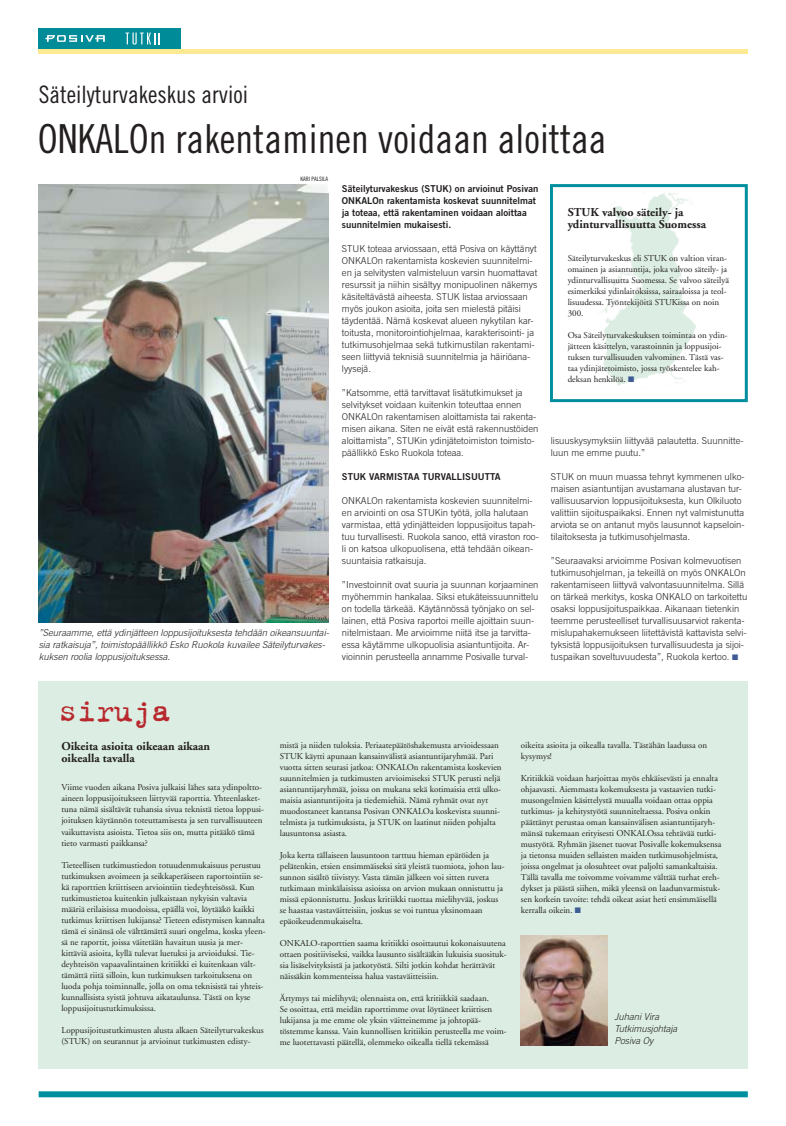
<style>
.page{position:relative;width:786px;height:1126px;background:#fff}
.page>*{position:absolute;margin:0;border:0;box-sizing:border-box;transform-origin:0 0}
.t1{font:40px "Trade Gothic Cond Eighteen";color:#231f1f}
.t2{font:34px "Trixie";color:#b8282e}
.t3{font:24px "Trade Gothic Cond Eighteen";color:#231f1f}
.t4{font:700 12px/12px "Adobe Garamond";color:#231f1f}
.t5{font:300 9.5px/12px "Trade Gothic";color:#231f1f}
.t6{font:italic 300 9.5px/12px "Trade Gothic";color:#231f1f}
.t7{font:9.5px/12px "Trade Gothic Bold Two";color:#231f1f}
.t8{font:9px/11px "Adobe Garamond";color:#231f1f}
.t9{font:6px "Trade Gothic Cond Eighteen";color:#231f1f}
.s1{color:#3e5b95}
</style>
<div class="page">
<div style="left:550px;top:184px;width:197px;height:218px;border:3px solid #008f9f"></div>
<img style="left:603px;top:193px;width:93px;height:192px">
<div style="left:39px;top:1091px;width:708px;height:6px;background:#008f9f"></div>
<div style="left:39px;top:28px;width:142px;height:21px;background:#008b98"></div>
<svg style="left:45px;top:35px;width:60px;height:7px"></svg>
<hr style="left:39px;top:49px;width:708px;height:4px;background:#ffea94">
<svg style="left:125px;top:33px;width:35px;height:12px"></svg>
<div style="left:39px;top:681px;width:708px;height:387px;background:#dceee3"></div>
<img style="left:521px;top:935px;width:86px;height:110px">
<img style="left:39px;top:184px;width:290px;height:438px">
<h3 class="t3" style="left:39px;top:85px;width:211px">Säteilyturvakeskus arvioi</h3>
<h1 class="t1" style="left:38px;top:124px;width:570px">ONKALOn rakentaminen voidaan aloittaa</h1>
<p class="t9" style="left:300px;top:177px;width:29px">KARI PALSILA</p>
<p class="t6" style="left:39px;top:627px;width:292px">”Seuraamme, että ydinjätteen loppusijoituksesta tehdään oikeansuuntai&shy;sia ratkaisuja”, toimistopäällikkö Esko Ruokola kuvailee Säteilyturvakes&shy;kuksen roolia loppusijoituksessa.</p>
<p class="t7" style="left:342px;top:183px;width:198px">Säteilyturvakeskus (STUK) on arvioinut Posivan ONKALOn rakentamista koskevat suunnitelmat ja toteaa, että rakentaminen voidaan aloittaa suunnitelmien mukaisesti.</p>
<p class="t5" style="left:342px;top:243px;width:197px">STUK toteaa arviossaan, että Posiva on käyttänyt ONKALOn rakentamista koskevien suunnitelmi&shy;en ja selvitysten valmisteluun varsin huomattavat resurssit ja niihin sisältyy monipuolinen näkemys käsiteltävästä aiheesta. STUK listaa arviossaan myös joukon asioita, joita sen mielestä pitäisi täydentää. Nämä koskevat alueen nykytilan kar&shy;toitusta, monitorointiohjelmaa, karakterisointi- ja tutkimusohjelmaa sekä tutkimustilan rakentami&shy;seen liittyviä teknisiä suunnitelmia ja häiriöana&shy;lyysejä.</p>
<p class="t5" style="left:342px;top:387px;width:198px">”Katsomme, että tarvittavat lisätutkimukset ja selvitykset voidaan kuitenkin toteuttaa ennen ONKALOn rakentamisen aloittamista tai rakenta&shy;misen aikana. Siten ne eivät estä rakennustöiden aloittamista”, STUKin ydinjätetoimiston toimisto&shy;päällikkö Esko Ruokola toteaa.</p>
<p class="t7" style="left:342px;top:471px;width:160px">STUK VARMISTAA TURVALLISUUTTA</p>
<p class="t5" style="left:342px;top:495px;width:198px">ONKALOn rakentamista koskevien suunnitelmi&shy;en arviointi on osa STUKin työtä, jolla halutaan varmistaa, että ydinjätteiden loppusijoitus tapah&shy;tuu turvallisesti. Ruokola sanoo, että viraston roo&shy;li on katsoa ulkopuolisena, että tehdään oikean&shy;suuntaisia ratkaisuja.</p>
<p class="t5" style="left:342px;top:579px;width:198px">”Investoinnit ovat suuria ja suunnan korjaaminen myöhemmin hankalaa. Siksi etukäteissuunnittelu on todella tärkeää. Käytännössä työnjako on sel&shy;lainen, että Posiva raportoi meille ajoittain suun&shy;nitelmistaan. Me arvioimme niitä itse ja tarvitta&shy;essa käytämme ulkopuolisia asiantuntijoita. Ar&shy;vioinnin perusteella annamme Posivalle turval-</p>
<h3 class="t4" style="left:567px;top:207px;width:140px">STUK valvoo säteily- ja ydinturvallisuutta Suomessa</h3>
<p class="t8" style="left:567px;top:253px;width:163px">Säteilyturvakeskus eli STUK on valtion viran&shy;omainen ja asiantuntija, joka valvoo säteily- ja ydinturvallisuutta Suomessa. Se valvoo säteilyä esimerkiksi ydinlaitoksissa, sairaaloissa ja teol&shy;lisuudessa. Työntekijöitä STUKissa on noin 300.</p>
<p class="t8" style="left:567px;top:330px;width:161px">Osa Säteilyturvakeskuksen toimintaa on ydin&shy;jätteen käsittelyn, varastoinnin ja loppusijoi&shy;tuksen turvallisuuden valvominen. Tästä vas&shy;taa ydinjätetoimisto, jossa työskentelee kah&shy;deksan henkilöä. <span class="s1">■</span></p>
<p class="t5" style="left:551px;top:435px;width:194px">lisuuskysymyksiin liittyvää palautetta. Suunnitte&shy;luun me emme puutu.”</p>
<p class="t5" style="left:551px;top:471px;width:195px">STUK on muun muassa tehnyt kymmenen ulko&shy;maisen asiantuntijan avustamana alustavan tur&shy;vallisuusarvion loppusijoituksesta, kun Olkiluoto valittiin sijoituspaikaksi. Ennen nyt valmistunutta arviota se on antanut myös lausunnot kapseloin&shy;tilaitoksesta ja tutkimusohjelmasta.</p>
<p class="t5" style="left:551px;top:555px;width:198px">”Seuraavaksi arvioimme Posivan kolmevuotisen tutkimusohjelman, ja tekeillä on myös ONKALOn rakentamiseen liittyvä valvontasuunnitelma. Sillä on tärkeä merkitys, koska ONKALO on tarkoitettu osaksi loppusijoituspaikkaa. Aikanaan tietenkin teemme perusteelliset turvallisuusarviot rakenta&shy;mislupahakemukseen liitettävistä kattavista selvi&shy;tyksistä loppusijoituksen turvallisuudesta ja sijoi&shy;tuspaikan soveltuvuudesta”, Ruokola kertoo. <span class="s1">■</span></p>
<h2 class="t2" style="left:58px;top:700px;width:114px">siruja</h2>
<h3 class="t4" style="left:61px;top:741px;width:150px">Oikeita asioita oikeaan aikaan oikealla tavalla</h3>
<p class="t8" style="left:280px;top:740px;width:223px">mistä ja niiden tuloksia. Periaatepäätöshakemusta arvioidessaan STUK käytti apunaan kansainvälistä asiantuntijaryhmää. Pari vuotta sitten seurasi jatkoa: ONKALOn rakentamista koskevien suunnitelmien ja tutkimusten arvioimiseksi STUK perusti neljä asiantuntijaryhmää, joissa on mukana sekä kotimaisia että ulko&shy;maisia asiantuntijoita ja tiedemiehiä. Nämä ryhmät ovat nyt muodostaneet kantansa Posivan ONKALOa koskevista suunni&shy;telmista ja tutkimuksista, ja STUK on laatinut niiden pohjalta lausuntonsa asiasta.</p>
<p class="t8" style="left:280px;top:850px;width:226px">Joka kerta tällaiseen lausuntoon tarttuu hieman epäröiden ja pelätenkin, etsien ensimmäiseksi sitä yleistä tuomiota, johon lau&shy;sunnon sisältö tiivistyy. Vasta tämän jälkeen voi sitten ruveta tutkimaan minkälaisissa asioissa on arvion mukaan onnistuttu ja missä epäonnistuttu. Joskus kritiikki tuottaa mielihyvää, joskus se haastaa vastaväitteisiin, joskus se voi tuntua yksinomaan epäoikeudenmukaiselta.</p>
<p class="t8" style="left:280px;top:938px;width:228px">ONKALO-raporttien saama kritiikki osoittautui kokonaisuutena ottaen positiiviseksi, vaikka lausunto sisältääkin lukuisia suosituk&shy;sia lisäselvityksistä ja jatkotyöstä. Silti jotkin kohdat herättävät näissäkin kommenteissa halua vastaväitteisiin.</p>
<p class="t8" style="left:280px;top:993px;width:228px">Ärtymys tai mielihyvä; olennaista on, että kritiikkiä saadaan.<br>Se osoittaa, että meidän raporttimme ovat löytäneet kriittisen lukijansa ja me emme ole yksin väitteinemme ja johtopää&shy;töstemme kanssa. Vain kunnollisen kritiikin perusteella me voim&shy;me luotettavasti päätellä, olemmeko oikealla tiellä tekemässä</p>
<p class="t8" style="left:61px;top:783px;width:204px">Viime vuoden aikana Posiva julkaisi lähes sata ydinpoltto&shy;aineen loppusijoitukseen liittyvää raporttia. Yhteenlasket&shy;tuna nämä sisältävät tuhansia sivua teknistä tietoa loppusi&shy;joituksen käytännön toteuttamisesta ja sen turvallisuuteen vaikuttavista asioista. Tietoa siis on, mutta pitääkö tämä tieto varmasti paikkansa?</p>
<p class="t8" style="left:61px;top:860px;width:206px">Tieteellisen tutkimustiedon totuudenmukaisuus perustuu tutkimuksen avoimeen ja seikkaperäiseen raportointiin se&shy;kä raporttien kriittiseen arviointiin tiedeyhteisössä. Kun tutkimustietoa kuitenkin julkaistaan nykyisin valtavia määriä erilaisissa muodoissa, epäillä voi, löytääkö kaikki tutkimus kriittisen lukijansa? Tieteen edistymisen kannalta tämä ei sinänsä ole välttämättä suuri ongelma, koska yleen&shy;sä ne raportit, joissa väitetään havaitun uusia ja mer&shy;kittäviä asioita, kyllä tulevat luetuksi ja arvioiduksi. Tie&shy;deyhteisön vapaavalintainen kritiikki ei kuitenkaan vält&shy;tämättä riitä silloin, kun tutkimuksen tarkoituksena on luoda pohja toiminnalle, jolla on oma teknisistä tai yhteis&shy;kunnallisista syistä johtuva aikataulunsa. Tästä on kyse loppusijoitustutkimuksissa.</p>
<p class="t8" style="left:61px;top:1025px;width:204px">Loppusijoitustutkimusten alusta alkaen Säteilyturvakeskus (STUK) on seurannut ja arvioinut tutkimusten edisty-</p>
<p class="t8" style="left:521px;top:740px;width:188px">oikeita asioita ja oikealla tavalla. Tästähän laadussa on kysymys!</p>
<p class="t8" style="left:521px;top:773px;width:202px">Kritiikkiä voidaan harjoittaa myös ehkäisevästi ja ennalta ohjaavasti. Aiemmasta kokemuksesta ja vastaavien tutki&shy;musongelmien käsittelystä muualla voidaan ottaa oppia tutkimus- ja kehitystyötä suunniteltaessa. Posiva onkin päättänyt perustaa oman kansainvälisen asiantuntijaryh&shy;mänsä tukemaan erityisesti ONKALOssa tehtävää tutki&shy;mustyötä. Ryhmän jäsenet tuovat Posivalle kokemuksensa ja tietonsa muiden sellaisten maiden tutkimusohjelmista, joissa ongelmat ja olosuhteet ovat paljolti samankaltaisia.<br>Tällä tavalla me toivomme voivamme välttää turhat ereh&shy;dykset ja päästä siihen, mikä yleensä on laadunvarmistuk&shy;sen korkein tavoite: tehdä oikeat asiat heti ensimmäisellä kerralla oikein. <span class="s1">■</span></p>
<p class="t6" style="left:614px;top:1011px;width:64px">Juhani Vira<br>Tutkimusjohtaja<br>Posiva Oy</p>
</div>
